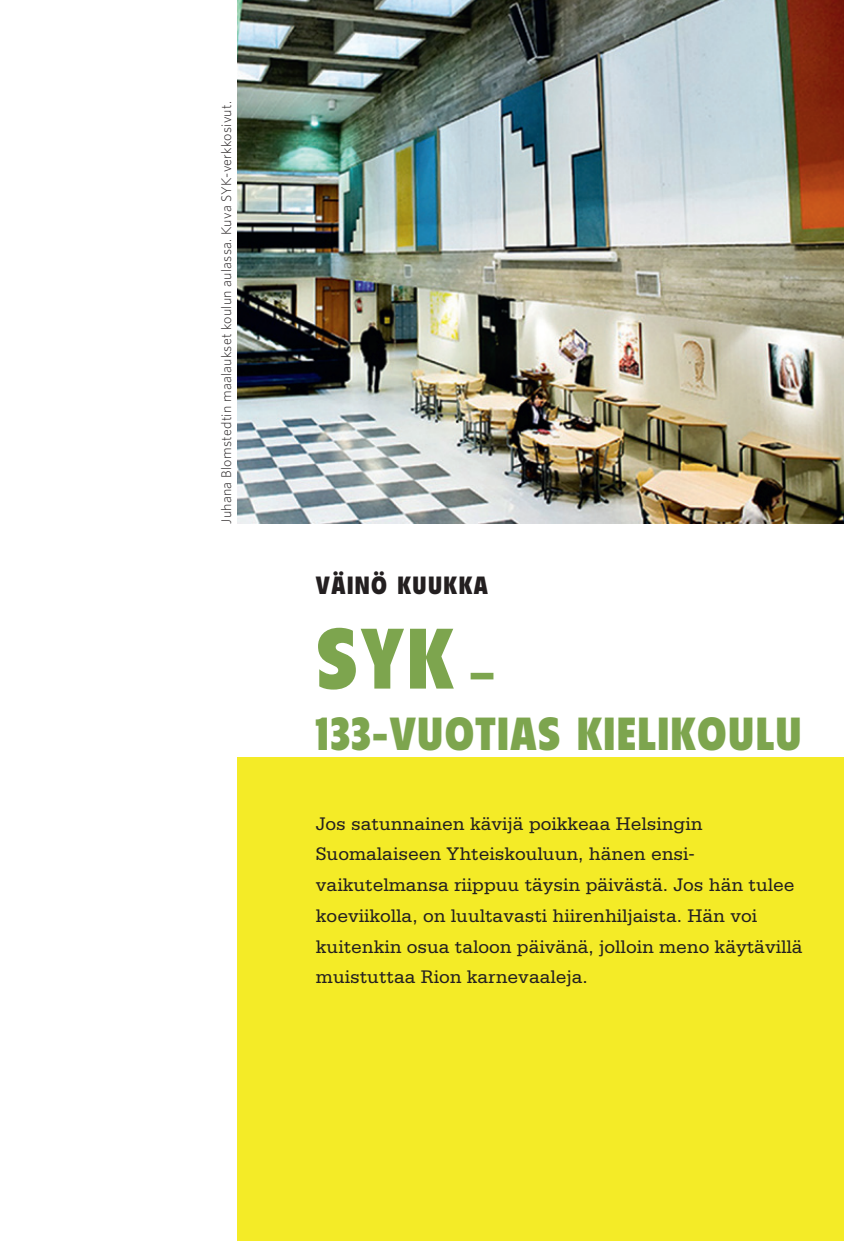
<style>
.page{position:relative;width:844px;height:1241px;background:#fff}
.page>*{position:absolute;margin:0;border:0;box-sizing:border-box;transform-origin:0 0}
.t1{font:900 condensed 84px "Flyer";color:#7da54e}
.t2{font:900 condensed 45.5px "Flyer";letter-spacing:.03em;color:#7da54e}
.t3{font:900 condensed 24.5px "Flyer";letter-spacing:.06em;color:#231f20}
.t4{font:19.25px/30.8px "Serifa";color:#231f20}
.t5{font:300 14px "Whitney";letter-spacing:.02em;color:#231f20}
.s1{font-size:45.5px}
</style>
<div class="page">
<div style="left:237px;top:757px;width:606px;height:483px;background:#f4eb27"></div>
<img style="left:237px;top:0;width:606px;height:523px">
<p class="t5" style="left:217px;top:523px;width:424px;rotate:-90deg">Juhana Blomstedtin maalaukset koulun aulassa. Kuva SYK-verkkosivut.</p>
<p class="t3" style="left:316px;top:571px;width:173px">VÄINÖ KUUKKA</p>
<h1 class="t1" style="left:316px;top:609px;width:179px">SYK <span class="s1">–</span></h1>
<h2 class="t2" style="left:316px;top:706px;width:487px">133-VUOTIAS KIELIKOULU</h2>
<p class="t4" style="left:316px;top:807px;width:488px">Jos satunnainen kävijä poikkeaa Helsingin Suomalaiseen Yhteiskouluun, hänen ensi&shy;vaikutelmansa riippuu täysin päivästä. Jos hän tulee koeviikolla, on luultavasti hiirenhiljaista. Hän voi kuitenkin osua taloon päivänä, jolloin meno käytävillä muistuttaa Rion karnevaaleja.</p>
</div>
